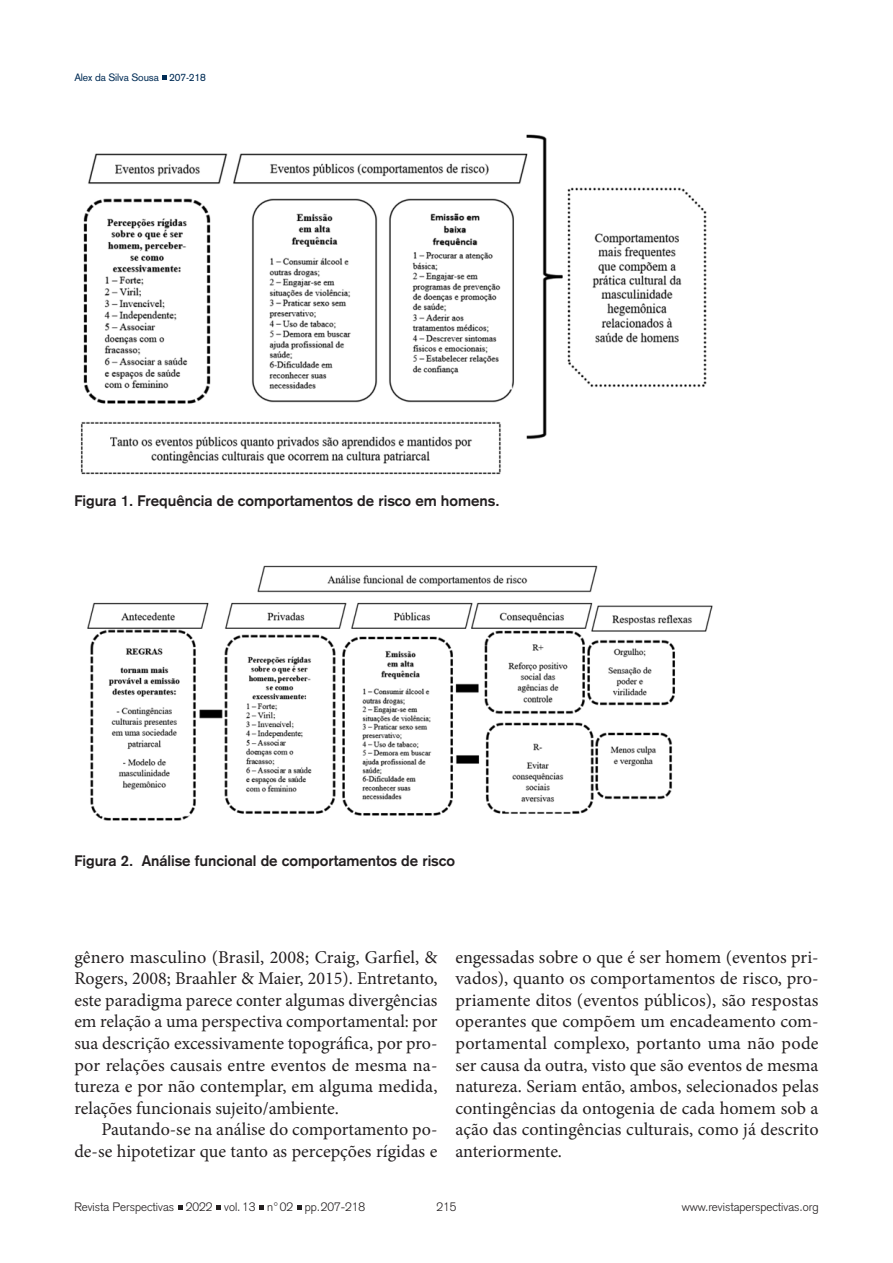
<style>
.page{position:relative;width:893px;height:1263px;background:#fff}
.page>*{position:absolute;margin:0;border:0;box-sizing:border-box;transform-origin:0 0}
.texto{font:18px/21.6px "Minion Pro";color:#231f20;text-align:justify}
.titulo_tabela{font:700 15px "Akzidenz Grotesk";color:#231f20}
.t1{font:300 12px "Akzidenz Grotesk";color:#231f20}
.t2{font:10.5px "Akzidenz Grotesk";letter-spacing:-.01em;color:#002c55}
</style>
<div class="page">
<svg style="left:162px;top:75px;width:5px;height:5px"></svg>
<svg style="left:178px;top:1205px;width:4px;height:5px"></svg>
<svg style="left:216px;top:1205px;width:5px;height:5px"></svg>
<svg style="left:259px;top:1205px;width:5px;height:5px"></svg>
<svg style="left:297px;top:1205px;width:5px;height:5px"></svg>
<img style="left:80px;top:134px;width:627px;height:341px">
<img style="left:87px;top:565px;width:626px;height:256px">
<p class="t2" style="left:74px;top:71px;width:133px">Alex da Silva Sousa 207-218</p>
<p class="titulo_tabela" style="left:74px;top:492px;width:427px">Figura 1. Frequência de comportamentos de risco em homens.</p>
<p class="titulo_tabela" style="left:74px;top:852px;width:382px">Figura 2. Análise funcional de comportamentos de risco</p>
<p class="texto" style="left:74px;top:946px;width:365px">gênero masculino (Brasil, 2008; Craig, Garfiel, &amp; Rogers, 2008; Braahler &amp; Maier, 2015). Entretanto, este paradigma parece conter algumas divergências em relação a uma perspectiva comportamental: por sua descrição excessivamente topográfica, por pro&shy;por relações causais entre eventos de mesma na&shy;tureza e por não contemplar, em alguma medida, relações funcionais sujeito/ambiente.</p>
<p class="texto" style="left:74px;top:1119px;width:365px;text-align:right">Pautando-se na análise do comportamento po&shy;de-se hipotetizar que tanto as percepções rígidas e</p>
<p class="texto" style="left:455px;top:946px;width:365px">engessadas sobre o que é ser homem (eventos pri&shy;vados), quanto os comportamentos de risco, pro&shy;priamente ditos (eventos públicos), são respostas operantes que compõem um encadeamento com&shy;portamental complexo, portanto uma não pode ser causa da outra, visto que são eventos de mesma natureza. Seriam então, ambos, selecionados pelas contingências da ontogenia de cada homem sob a ação das contingências culturais, como já descrito anteriormente.</p>
<p class="t1" style="left:74px;top:1200px;width:292px">Revista Perspectivas 2022 vol.13 n°02 pp.207-218</p>
<p class="t1" style="left:436px;top:1200px;width:22px">215</p>
<p class="t1" style="left:682px;top:1200px;width:138px">www.revistaperspectivas.org</p>
</div>
